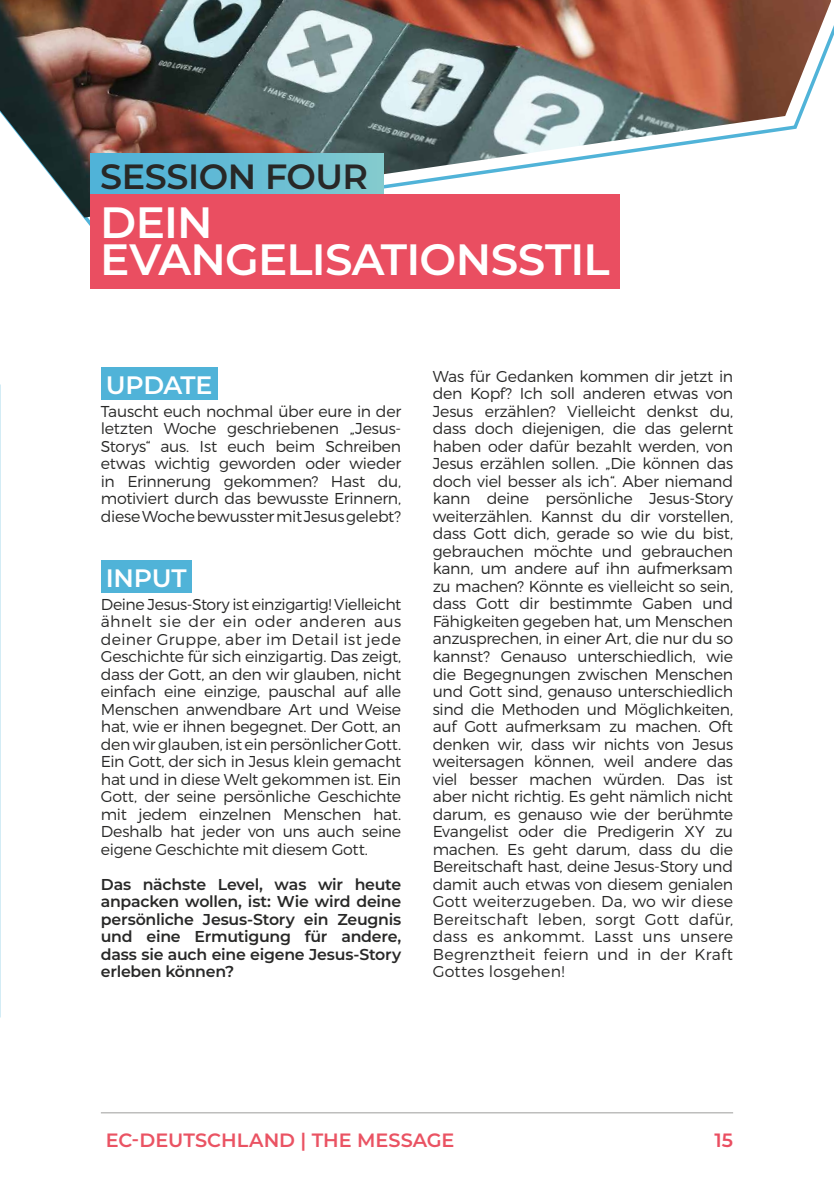
<style>
.page{position:relative;width:834px;height:1191px;background:#fff}
.page>*{position:absolute;margin:0;border:0;box-sizing:border-box;transform-origin:0 0}
.t1{font:600 43.75px/36.8px "Montserrat";letter-spacing:-.015em;color:#fff}
.t2{font:600 35px "Montserrat";letter-spacing:-.015em;color:#282827}
.t3{font:600 25.2px "Montserrat";letter-spacing:-.01em;color:#fff}
.t4{font:600 19.25px "Montserrat";color:#ea5363}
.t5{font:600 19.25px "Montserrat";color:#ea4e61}
.t6{font:300 15.75px/17.5px "Montserrat";letter-spacing:-.01em;color:#282827;text-align:justify}
.t7{font:600 15.75px/17.5px "Montserrat";letter-spacing:-.015em;color:#282827;text-align:justify}
</style>
<div class="page">
<img style="left:0;top:0;width:831px;height:217px">
<div style="left:90px;top:153px;width:293px;height:65px;background:linear-gradient(to right,#4ab0d9,#81c9cf)"></div>
<div style="left:90px;top:194px;width:530px;height:94px;background:#ea4e61"></div>
<div style="left:101px;top:367px;width:116px;height:33px;background:#50b3d8"></div>
<div style="left:101px;top:560px;width:91px;height:32px;background:#50b3d8"></div>
<img style="left:0;top:384px;width:1px;height:633px">
<hr style="left:101px;top:1112px;width:632px;height:1px;background:#9d9d9c">
<h2 class="t2" style="left:100px;top:152px;width:269px">SESSION FOUR</h2>
<h1 class="t1" style="left:100px;top:202px;width:511px">DEIN<br>EVANGELISATIONSSTIL</h1>
<h3 class="t3" style="left:106px;top:367px;width:108px">UPDATE</h3>
<p class="t6" style="left:101px;top:402px;width:302px">Tauscht euch nochmal über eure in der letzten Woche geschriebenen „Jesus-Storys“ aus. Ist euch beim Schreiben etwas wichtig geworden oder wieder in Erinnerung gekommen? Hast du, motiviert durch das bewusste Erinnern, diese Woche bewusster mit Jesus gelebt?</p>
<h3 class="t3" style="left:106px;top:560px;width:82px">INPUT</h3>
<p class="t6" style="left:101px;top:595px;width:302px">Deine Jesus-Story ist einzigartig! Vielleicht ähnelt sie der ein oder anderen aus deiner Gruppe, aber im Detail ist jede Geschichte für sich einzigartig. Das zeigt, dass der Gott, an den wir glauben, nicht einfach eine einzige, pauschal auf alle Menschen anwendbare Art und Weise hat, wie er ihnen begegnet. Der Gott, an den wir glauben, ist ein persönlicher Gott.<br>Ein Gott, der sich in Jesus klein gemacht hat und in diese Welt gekommen ist. Ein Gott, der seine persönliche Geschichte mit jedem einzelnen Menschen hat.<br>Deshalb hat jeder von uns auch seine eigene Geschichte mit diesem Gott.</p>
<p class="t7" style="left:101px;top:874px;width:302px">Das nächste Level, was wir heute anpacken wollen, ist: Wie wird deine persönliche Jesus-Story ein Zeugnis und eine Ermutigung für andere, dass sie auch eine eigene Jesus-Story erleben können?</p>
<p class="t6" style="left:432px;top:367px;width:302px">Was für Gedanken kommen dir jetzt in den Kopf? Ich soll anderen etwas von Jesus erzählen? Vielleicht denkst du, dass doch diejenigen, die das gelernt haben oder dafür bezahlt werden, von Jesus erzählen sollen. „Die können das doch viel besser als ich“. Aber niemand kann deine persönliche Jesus-Story weiterzählen. Kannst du dir vorstellen, dass Gott dich, gerade so wie du bist, gebrauchen möchte und gebrauchen kann, um andere auf ihn aufmerksam zu machen? Könnte es vielleicht so sein, dass Gott dir bestimmte Gaben und Fähigkeiten gegeben hat, um Menschen anzusprechen, in einer Art, die nur du so kannst? Genauso unterschiedlich, wie die Begegnungen zwischen Menschen und Gott sind, genauso unterschiedlich sind die Methoden und Möglichkeiten, auf Gott aufmerksam zu machen. Oft denken wir, dass wir nichts von Jesus weitersagen können, weil andere das viel besser machen würden. Das ist aber nicht richtig. Es geht nämlich nicht darum, es genauso wie der berühmte Evangelist oder die Predigerin XY zu machen. Es geht darum, dass du die Bereitschaft hast, deine Jesus-Story und damit auch etwas von diesem genialen Gott weiterzugeben. Da, wo wir diese Bereitschaft leben, sorgt Gott dafür, dass es ankommt. Lasst uns unsere Begrenztheit feiern und in der Kraft Gottes losgehen!</p>
<p class="t4" style="left:106px;top:1126px;width:350px">EC-DEUTSCHLAND | THE MESSAGE</p>
<p class="t5" style="left:714px;top:1126px;width:20px">15</p>
</div>
